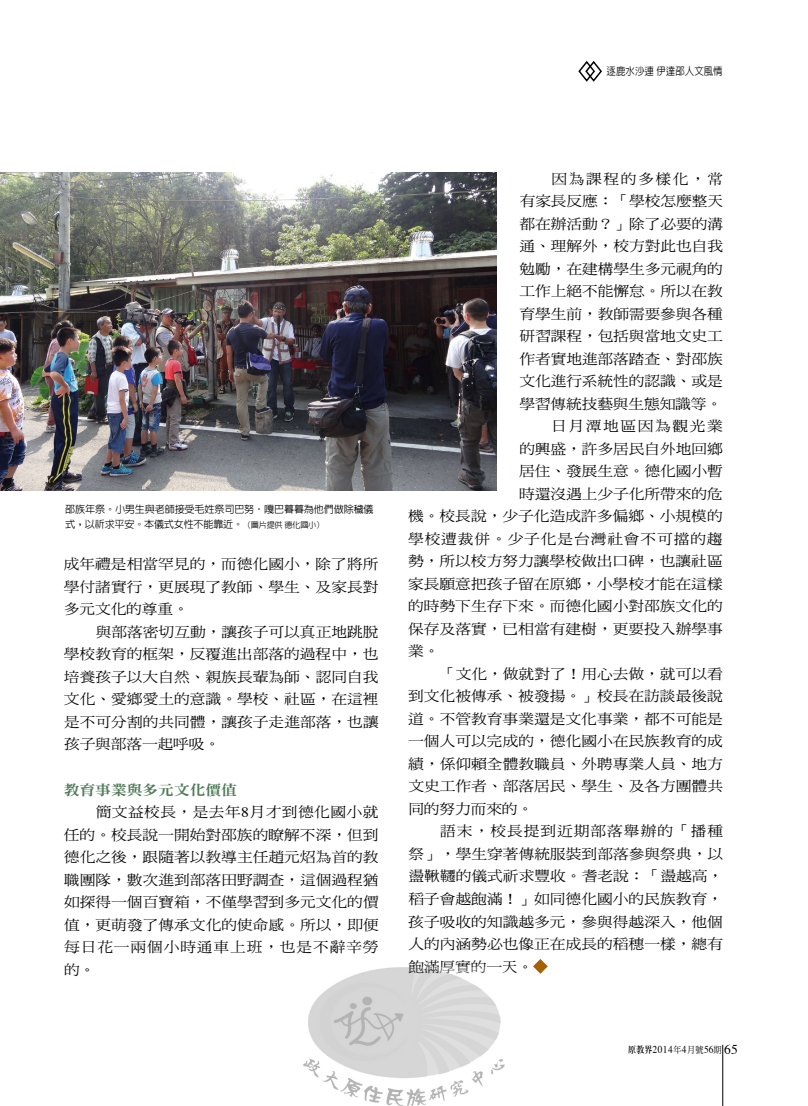
<style>
.page{position:relative;width:808px;height:1106px;background:#fff}
.page>*{position:absolute;margin:0;border:0;box-sizing:border-box;transform-origin:0 0}
.t1{font:14.1px/22.5px "DF Ming Std W5";color:#000;text-align:justify;scale:1.11 1}
.t2{font:14.1px "DF Ming Std W5";letter-spacing:.1em;color:#000;scale:1.11 1}
.t3{font:14.1px "DF Ming Std W5";letter-spacing:.055em;color:#000;scale:1.11 1}
.t4{font:14.1px "DF Ming Std W5";letter-spacing:.06em;color:#000;scale:1.11 1}
.t5{font:14.1px "DF Ming Std W9";color:#4e7a58;scale:1.11 1}
.t6{font:10.5px "Times";letter-spacing:.05em;color:#000;scale:.9 1}
.t7{font:500 10.5px "AR Hei B5";color:#000;scale:.9 1}
.t8{font:500 10.2px/15px "AR Hei B5";letter-spacing:-.02em;color:#000}
.s1{font-size:8.1px}
.s2{font-family:"Times"}
.s3{font-family:"AR Ming B5";font-weight:800;font-size:9px}
.s4{font-family:"DF Ming Std W5";font-size:9px}
.s5{font-size:13.5px}
</style>
<div class="page">
<hr style="left:722px;top:1044px;width:1px;height:62px;background:#000">
<svg style="left:533px;top:959px;width:15px;height:14px"></svg>
<svg style="left:578px;top:61px;width:24px;height:21px"></svg>
<img style="left:1px;top:173px;width:495px;height:317px">
<img style="left:303px;top:967px;width:202px;height:139px">
<p class="t7" style="left:607px;top:66px;width:130px">逐鹿水沙連伊達邵人文風情</p>
<p class="t8" style="left:65px;top:501px;width:310px">邵族年祭。小男生與老師接受毛姓祭司巴努‧嘎巴暮暮為他們做除穢儀式，以祈求平安。本儀式女性不能靠近。<span class="s1">（圖片提供德化國小）</span></p>
<p class="t1" style="left:64px;top:553px;width:285px">成年禮是相當罕見的，而德化國小，除了將所學付諸實行，更展現了教師、學生、及家長對多元文化的尊重。</p>
<p class="t1" style="left:64px;top:620px;width:285px;text-indent:32px">與部落密切互動，讓孩子可以真正地跳脫學校教育的框架，反覆進出部落的過程中，也培養孩子以大自然、親族長輩為師、認同自我文化、愛鄉愛土的意識。學校、社區，在這裡是不可分割的共同體，讓孩子走進部落，也讓孩子與部落一起呼吸。</p>
<p class="t5" style="left:64px;top:781px;width:158px">教育事業與多元文化價值</p>
<p class="t1" style="left:64px;top:800px;width:285px;text-indent:32px">簡文益校長，是去年<span class="s2">8</span>月才到德化國小就任的。校長說一開始對邵族的瞭解不深，但到德化之後，跟隨著以教導主任趙元炤為首的教職團隊，數次進到部落田野調查，這個過程猶如探得一個百寶箱，不僅學習到多元文化的價值，更萌發了傳承文化的使命感。所以，即便每日花一兩個小時通車上班，也是不辭辛勞的。</p>
<p class="t2" style="left:552px;top:171px;width:156px">因為課程的多樣化，常</p>
<p class="t1" style="left:520px;top:190px;width:185px">有家長反應：「學校怎麼整天</p>
<p class="t1" style="left:520px;top:212px;width:185px">都在辦活動？」除了必要的溝</p>
<p class="t1" style="left:520px;top:235px;width:185px">通、理解外，校方對此也自我</p>
<p class="t1" style="left:520px;top:257px;width:185px">勉勵，在建構學生多元視角的</p>
<p class="t1" style="left:519px;top:280px;width:185px">工作上絕不能懈怠。所以在教</p>
<p class="t1" style="left:519px;top:302px;width:185px">育學生前，教師需要參與各種</p>
<p class="t1" style="left:519px;top:325px;width:185px">研習課程，包括與當地文史工</p>
<p class="t1" style="left:519px;top:347px;width:185px">作者實地進部落踏查、對邵族</p>
<p class="t1" style="left:519px;top:370px;width:185px">文化進行系統性的認識、或是</p>
<p class="t1" style="left:519px;top:392px;width:184px">學習傳統技藝與生態知識等。</p>
<p class="t2" style="left:551px;top:418px;width:156px">日月潭地區因為觀光業</p>
<p class="t1" style="left:519px;top:437px;width:185px">的興盛，許多居民自外地回鄉</p>
<p class="t1" style="left:519px;top:460px;width:185px">居住、發展生意。德化國小暫</p>
<p class="t1" style="left:519px;top:482px;width:185px">時還沒遇上少子化所帶來的危</p>
<p class="t1" style="left:408px;top:505px;width:285px">機。校長說，少子化造成許多偏鄉、小規模的</p>
<p class="t3" style="left:408px;top:531px;width:285px">學校遭裁併。少子化是台灣社會不可擋的趨</p>
<p class="t1" style="left:408px;top:550px;width:285px">勢，所以校方努力讓學校做出口碑，也讓社區</p>
<p class="t1" style="left:408px;top:572px;width:285px">家長願意把孩子留在原鄉，小學校才能在這樣</p>
<p class="t1" style="left:408px;top:595px;width:285px">的時勢下生存下來。而德化國小對邵族文化的</p>
<p class="t1" style="left:408px;top:617px;width:285px">保存及落實，已相當有建樹，更要投入辦學事</p>
<p class="t1" style="left:408px;top:640px;width:30px">業。</p>
<p class="t1" style="left:440px;top:662px;width:256px">「文化，做就對了！用心去做，就可以看</p>
<p class="t1" style="left:408px;top:685px;width:285px">到文化被傳承、被發揚。」校長在訪談最後說</p>
<p class="t1" style="left:408px;top:707px;width:285px">道。不管教育事業還是文化事業，都不可能是</p>
<p class="t1" style="left:408px;top:730px;width:285px">一個人可以完成的，德化國小在民族教育的成</p>
<p class="t1" style="left:408px;top:752px;width:285px">績，係仰賴全體教職員、外聘專業人員、地方</p>
<p class="t1" style="left:408px;top:774px;width:285px">文史工作者、部落居民、學生、及各方團體共</p>
<p class="t1" style="left:408px;top:797px;width:114px">同的努力而來的。</p>
<p class="t4" style="left:440px;top:823px;width:256px">語末，校長提到近期部落舉辦的「播種</p>
<p class="t1" style="left:408px;top:842px;width:285px">祭」，學生穿著傳統服裝到部落參與祭典，以</p>
<p class="t1" style="left:409px;top:864px;width:285px">盪鞦韆的儀式祈求豐收。耆老說：「盪越高，</p>
<p class="t1" style="left:409px;top:887px;width:285px">稻子會越飽滿！」如同德化國小的民族教育，</p>
<p class="t1" style="left:408px;top:910px;width:285px">孩子吸收的知識越多元，參與得越深入，他個</p>
<p class="t1" style="left:408px;top:932px;width:285px">人的內涵勢必也像正在成長的稻穗一樣，總有</p>
<p class="t1" style="left:408px;top:955px;width:114px">飽滿厚實的一天。</p>
<p class="t6" style="left:628px;top:1042px;width:123px"><span class="s3">原教界</span>2014<span class="s4">年</span>4<span class="s4">月號</span>56<span class="s4">期</span> <span class="s5">65</span></p>
</div>
